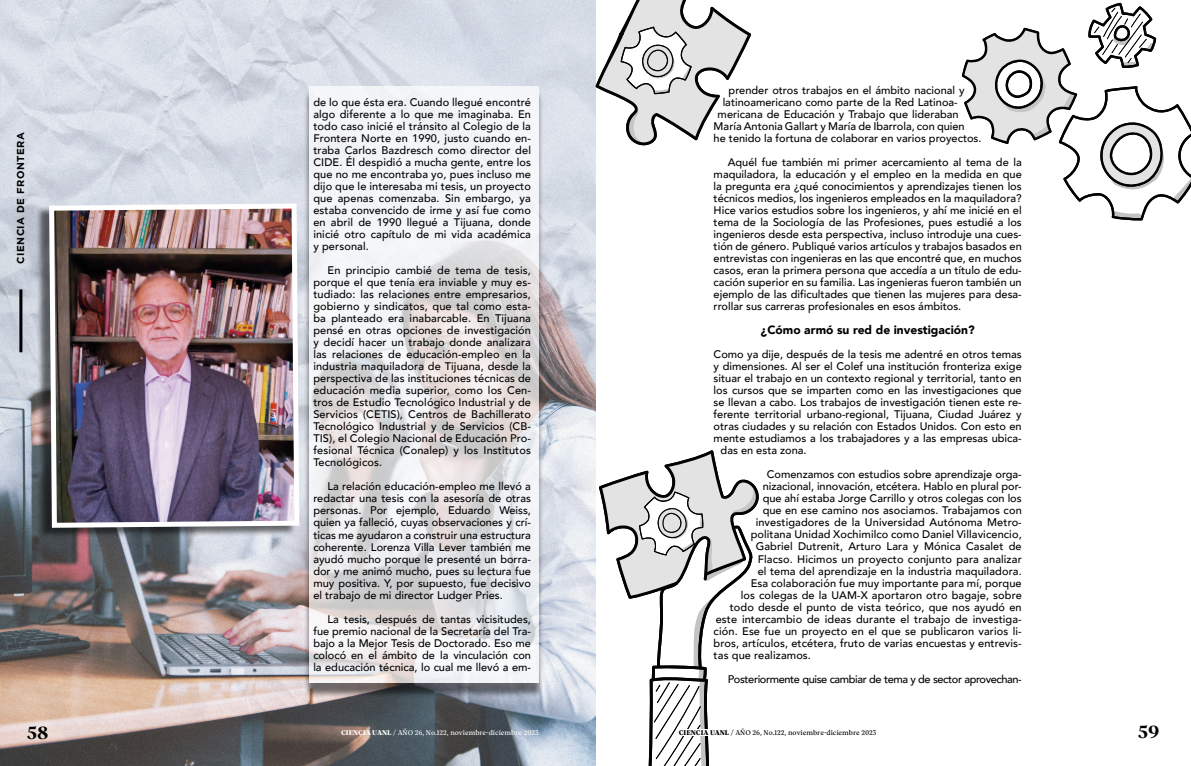
<style>
.page{position:relative;width:1191px;height:766px;background:#fff}
.page>*{position:absolute;margin:0;border:0;box-sizing:border-box;transform-origin:0 0}
.t1{font:700 18px "TRY Vesterbro";color:#000;scale:1.1 1}
.t2{font:900 12px "Avenir";color:#000}
.t3{font:500 11px/12px "Avenir";color:#000;text-align:justify}
.t4{font:500 11px "Avenir";letter-spacing:-.035em;color:#000}
.t5{font:700 10px "Gotham";letter-spacing:.05em;color:#000}
.t6{font:7px "TRY Vesterbro";color:#fff}
.t7{font:7px "TRY Vesterbro";color:#000}
.s1{font-weight:800}
</style>
<div class="page">
<img style="left:0;top:0;width:595px;height:765px">
<div style="left:303px;top:91px;width:240px;height:607px;background:#000;opacity:.75"></div>
<svg style="left:309px;top:86px;width:229px;height:596px;fill:#f0f0f3"></svg>
<hr style="left:19px;top:289px;width:3px;height:63px;background:#000">
<svg style="left:595px;top:0;width:156px;height:147px"></svg>
<svg style="left:599px;top:450px;width:160px;height:315px"></svg>
<div style="left:679px;top:729px;width:208px;height:6px;background:#fff"></div>
<svg style="left:962px;top:3px;width:229px;height:217px"></svg>
<div style="left:36px;top:204px;width:260px;height:334px;background:#000;opacity:.55"></div>
<img style="left:47px;top:201px;width:255px;height:329px">
<p class="t5" style="left:15px;top:264px;width:133px;rotate:-90deg">CIENCIA DE FRONTERA</p>
<p class="t3" style="left:313px;top:96px;width:219px">de lo que ésta era. Cuando llegué encontré algo diferente a lo que me imaginaba. En todo caso inicié el tránsito al Colegio de la Frontera Norte en 1990, justo cuando en&shy;traba Carlos Bazdresch como director del CIDE. Él despidió a mucha gente, entre los que no me encontraba yo, pues incluso me dijo que le interesaba mi tesis, un proyecto que apenas comenzaba. Sin embargo, ya estaba convencido de irme y así fue como en abril de 1990 llegué a Tijuana, donde inicié otro capítulo de mi vida académica y personal.</p>
<p class="t3" style="left:313px;top:264px;width:219px;text-indent:14px">En principio cambié de tema de tesis, porque el que tenía era inviable y muy es&shy;tudiado: las relaciones entre empresarios, gobierno y sindicatos, que tal como esta&shy;ba planteado era inabarcable. En Tijuana pensé en otras opciones de investigación y decidí hacer un trabajo donde analizara las relaciones de educación-empleo en la industria maquiladora de Tijuana, desde la perspectiva de las instituciones técnicas de educación media superior, como los Cen&shy;tros de Estudio Tecnológico Industrial y de Servicios (CETIS), Centros de Bachillerato Tecnológico Industrial y de Servicios (CB-TIS), el Colegio Nacional de Educación Pro&shy;fesional Técnica (Conalep) y los Institutos Tecnológicos.</p>
<p class="t3" style="left:313px;top:480px;width:219px;text-indent:14px">La relación educación-empleo me llevó a redactar una tesis con la asesoría de otras personas. Por ejemplo, Eduardo Weiss, quien ya falleció, cuyas observaciones y crí&shy;ticas me ayudaron a construir una estructura coherente. Lorenza Villa Lever también me ayudó mucho porque le presenté un borra&shy;dor y me animó mucho, pues su lectura fue muy positiva. Y, por supuesto, fue decisivo el trabajo de mi director Ludger Pries.</p>
<p class="t3" style="left:313px;top:612px;width:219px;text-indent:14px">La tesis, después de tantas vicisitudes, fue premio nacional de la Secretaría del Tra&shy;bajo a la Mejor Tesis de Doctorado. Eso me colocó en el ámbito de la vinculación con la educación técnica, lo cual me llevó a em-</p>
<h1 class="t1" style="left:27px;top:720px;width:21px">58</h1>
<p class="t6" style="left:341px;top:727px;width:199px"><span class="s1">CIENCIA UANL /</span> AÑO 26, No.122, noviembre-diciembre 2023</p>
<p class="t3" style="left:728px;top:84px;width:237px">prender otros trabajos en el ámbito nacional y</p>
<p class="t3" style="left:722px;top:96px;width:237px">latinoamericano como parte de la Red Latinoa-</p>
<p class="t3" style="left:717px;top:108px;width:243px">mericana de Educación y Trabajo que lideraban</p>
<p class="t3" style="left:713px;top:120px;width:253px">María Antonia Gallart y María de Ibarrola, con quien</p>
<p class="t3" style="left:713px;top:132px;width:269px">he tenido la fortuna de colaborar en varios proyectos.</p>
<p class="t3" style="left:713px;top:156px;width:310px;text-indent:14px">Aquél fue también mi primer acercamiento al tema de la maquiladora, la educación y el empleo en la medida en que la pregunta era ¿qué conocimientos y aprendizajes tienen los técnicos medios, los ingenieros empleados en la maquiladora?<br>Hice varios estudios sobre los ingenieros, y ahí me inicié en el tema de la Sociología de las Profesiones, pues estudié a los ingenieros desde esta perspectiva, incluso introduje una cues&shy;tión de género. Publiqué varios artículos y trabajos basados en entrevistas con ingenieras en las que encontré que, en muchos casos, eran la primera persona que accedía a un título de edu&shy;cación superior en su familia. Las ingenieras fueron también un ejemplo de las dificultades que tienen las mujeres para desa&shy;rrollar sus carreras profesionales en esos ámbitos.</p>
<p class="t2" style="left:760px;top:320px;width:215px">¿Cómo armó su red de investigación?</p>
<p class="t3" style="left:713px;top:348px;width:310px">Como ya dije, después de la tesis me adentré en otros temas</p>
<p class="t3" style="left:713px;top:360px;width:310px">y dimensiones. Al ser el Colef una institución fronteriza exige</p>
<p class="t3" style="left:713px;top:372px;width:309px">situar el trabajo en un contexto regional y territorial, tanto en</p>
<p class="t3" style="left:713px;top:384px;width:309px">los cursos que se imparten como en las investigaciones que</p>
<p class="t3" style="left:713px;top:396px;width:309px">se llevan a cabo. Los trabajos de investigación tienen este re-</p>
<p class="t3" style="left:713px;top:408px;width:309px">ferente territorial urbano-regional, Tijuana, Ciudad Juárez y</p>
<p class="t3" style="left:713px;top:420px;width:309px">otras ciudades y su relación con Estados Unidos. Con esto en</p>
<p class="t3" style="left:713px;top:432px;width:309px">mente estudiamos a los trabajadores y a las empresas ubica-</p>
<p class="t3" style="left:720px;top:444px;width:88px">das en esta zona.</p>
<p class="t3" style="left:767px;top:468px;width:256px">Comenzamos con estudios sobre aprendizaje orga-</p>
<p class="t3" style="left:762px;top:480px;width:260px">nizacional, innovación, etcétera. Hablo en plural por-</p>
<p class="t3" style="left:762px;top:492px;width:260px">que ahí estaba Jorge Carrillo y otros colegas con los</p>
<p class="t3" style="left:762px;top:504px;width:261px">que en ese camino nos asociamos. Trabajamos con</p>
<p class="t3" style="left:755px;top:516px;width:268px">investigadores de la Universidad Autónoma Metro-</p>
<p class="t3" style="left:750px;top:528px;width:272px">politana Unidad Xochimilco como Daniel Villavicencio,</p>
<p class="t3" style="left:755px;top:540px;width:267px">Gabriel Dutrenit, Arturo Lara y Mónica Casalet de</p>
<p class="t3" style="left:757px;top:552px;width:265px">Flacso. Hicimos un proyecto conjunto para analizar</p>
<p class="t3" style="left:757px;top:564px;width:265px">el tema del aprendizaje en la industria maquiladora.</p>
<p class="t3" style="left:750px;top:576px;width:272px">Esa colaboración fue muy importante para mí, porque</p>
<p class="t3" style="left:740px;top:588px;width:283px">los colegas de la UAM-X aportaron otro bagaje, sobre</p>
<p class="t3" style="left:729px;top:600px;width:293px">todo desde el punto de vista teórico, que nos ayudó en</p>
<p class="t3" style="left:715px;top:612px;width:307px">este intercambio de ideas durante el trabajo de investiga-</p>
<p class="t3" style="left:713px;top:624px;width:310px">ción. Ese fue un proyecto en el que se publicaron varios li-</p>
<p class="t3" style="left:713px;top:636px;width:310px">bros, artículos, etcétera, fruto de varias encuestas y entrevis-</p>
<p class="t3" style="left:713px;top:648px;width:99px">tas que realizamos.</p>
<p class="t4" style="left:728px;top:669px;width:295px">Posteriormente quise cambiar de tema y de sector aprovechan-</p>
<p class="t7" style="left:679px;top:727px;width:199px"><span class="s1">CIENCIA UANL /</span> AÑO 26, No.122, noviembre-diciembre 2023</p>
<h1 class="t1" style="left:1138px;top:720px;width:21px">59</h1>
</div>
